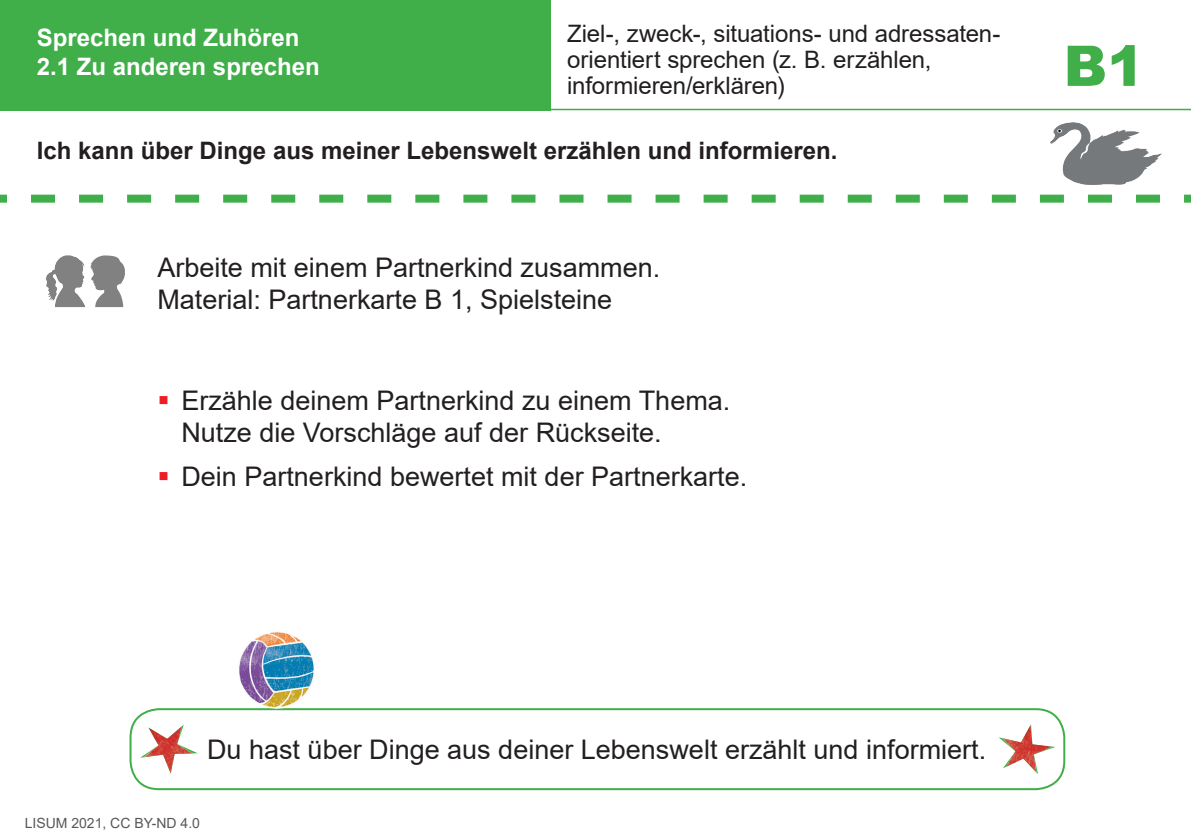
<style>
.page{position:relative;width:1191px;height:840px;background:#fff}
.page>*{position:absolute;margin:0;border:0;box-sizing:border-box;transform-origin:0 0}
.t1{font:900 56px "Arial";color:#40ae49}
.t2{font:27px/32.4px "Arial";color:#231f20}
.t3{font:24px/26px "Arial";letter-spacing:-.005em;color:#231f20}
.t4{font:700 24px "Arial";color:#231f20}
.t5{font:700 24px/28.8px "Arial";color:#fff}
.t6{font:14px "Arial";color:#57585a}
</style>
<div class="page">
<div style="left:0;top:0;width:550px;height:109px;background:#40ae49"></div>
<hr style="left:0;top:109px;width:1191px;height:1px;background:#40ae49">
<svg style="left:0;top:194px;width:1191px;height:8px"></svg>
<img style="left:1050px;top:122px;width:111px;height:62px">
<svg style="left:46px;top:255px;width:79px;height:52px"></svg>
<div style="left:129px;top:707px;width:936px;height:82px;border:2px solid #40ae49;border-radius:28px"></div>
<img style="left:140px;top:724px;width:58px;height:49px">
<img style="left:1001px;top:724px;width:51px;height:49px">
<img style="left:196px;top:632px;width:147px;height:98px">
<p class="t5" style="left:37px;top:23px;width:284px">Sprechen und Zuhören<br>2.1 Zu anderen sprechen</p>
<p class="t3" style="left:567px;top:20px;width:435px">Ziel-, zweck-, situations- und adressaten&shy;orientiert sprechen (z. B. erzählen, informieren/erklären)</p>
<p class="t4" style="left:37px;top:134px;width:802px">Ich kann über Dinge aus meiner Lebenswelt erzählen und informieren.</p>
<p class="t2" style="left:157px;top:250px;width:504px">Arbeite mit einem Partnerkind zusammen.<br>Material: Partnerkarte B 1, Spielsteine</p>
<p class="t2" style="left:181px;top:384px;width:550px">Erzähle deinem Partnerkind zu einem Thema.<br>Nutze die Vorschläge auf der Rückseite.</p>
<p class="t2" style="left:181px;top:460px;width:567px">Dein Partnerkind bewertet mit der Partnerkarte.</p>
<h1 class="t1" style="left:1063px;top:25px;width:82px">B1</h1>
<p class="t2" style="left:207px;top:732px;width:780px">Du hast über Dinge aus deiner Lebenswelt erzählt und informiert.</p>
<p class="t6" style="left:25px;top:812px;width:177px">LISUM 2021, CC BY-ND 4.0</p>
</div>
